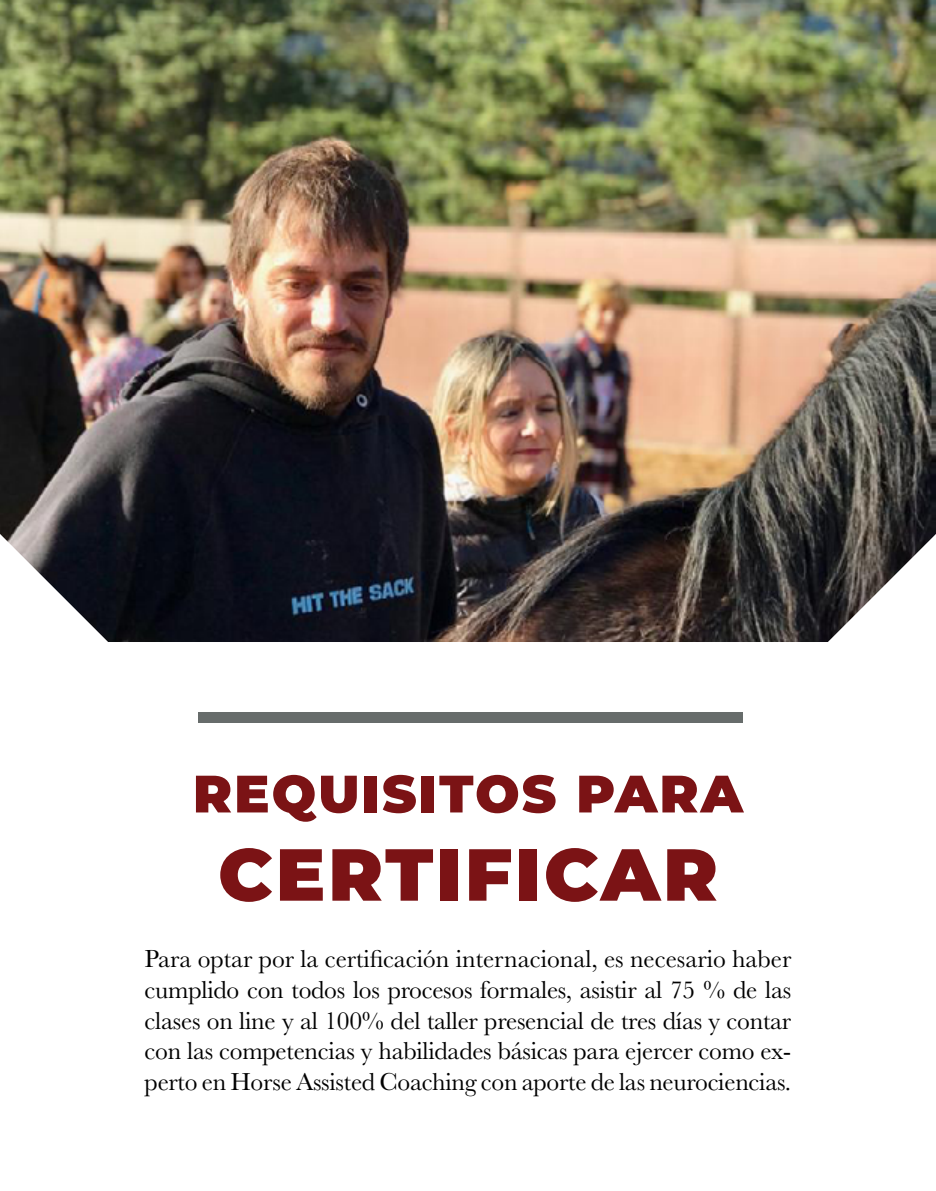
<style>
.page{position:relative;width:936px;height:1191px;background:#fff}
.page>*{position:absolute;margin:0;border:0;box-sizing:border-box;transform-origin:0 0}
.t1{font:900 73.5px "Montserrat";letter-spacing:.04em;color:#7b1315}
.t2{font:900 52.5px "Montserrat";letter-spacing:.04em;color:#7b1315}
.t3{font:25.5px/30.6px "Baskerville";letter-spacing:-.01em;color:#000;text-align:justify}
</style>
<div class="page">
<img style="left:0;top:0;width:935px;height:642px">
<div style="left:198px;top:712px;width:544px;height:11px;background:#676c6b"></div>
<h2 class="t2" style="left:193px;top:754px;width:551px">REQUISITOS PARA</h2>
<h1 class="t1" style="left:218px;top:819px;width:501px">CERTIFICAR</h1>
<p class="t3" style="left:145px;top:944px;width:648px">Para optar por la certificación internacional, es necesario haber cumplido con todos los procesos formales, asistir al 75 % de las clases on line y al 100% del taller presencial de tres días y contar con las competencias y habilidades básicas para ejercer como ex&shy;perto en Horse Assisted Coaching con aporte de las neurociencias.</p>
</div>
